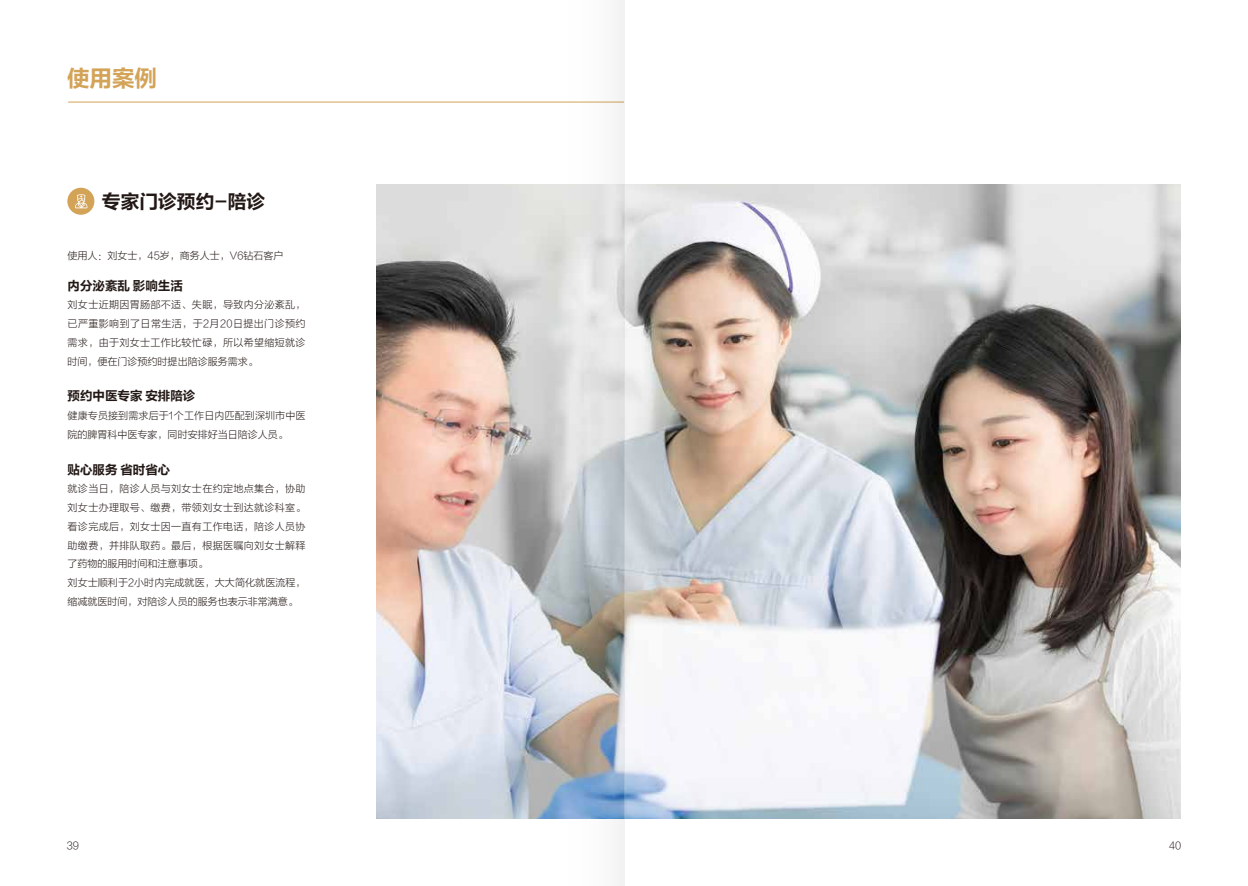
<style>
.page{position:relative;width:1248px;height:886px;background:#fff}
.page>*{position:absolute;margin:0;border:0;box-sizing:border-box;transform-origin:0 0}
.t1{font:22.5px "FZLTCHJW GB1 0";color:#d3a358}
.t2{font:18.75px "FZLTCHJW GB1 0";color:#221815}
.t3{font:12.5px "FZLTCHJW GB1 0";color:#221815}
.t4{font:10px/18.8px "FZLTXHJW GB1 0";letter-spacing:.015em;color:#221815;text-align:justify}
.t5{font:10px/18.8px "FZLTXHJW GB1 0";letter-spacing:.035em;color:#221815}
</style>
<div class="page">
<img style="left:376px;top:185px;width:803px;height:634px">
<hr style="left:68px;top:102px;width:556px;height:1px;background:#d3a358">
<div style="left:67px;top:188px;width:27px;height:27px;background:#d3a358;border-radius:50%"></div>
<svg style="left:75px;top:194px;width:12px;height:14px"></svg>
<svg style="left:624px;top:0;width:65px;height:886px"></svg>
<svg style="left:558px;top:0;width:66px;height:886px"></svg>
<h1 class="t1" style="left:67px;top:66px;width:91px">使用案例</h1>
<h2 class="t2" style="left:102px;top:191px;width:165px">专家门诊预约-陪诊</h2>
<p class="t4" style="left:68px;top:247px;width:217px">使用人：刘女士，45岁，商务人士，V6钻石客户</p>
<p class="t3" style="left:68px;top:278px;width:117px">内分泌紊乱 影响生活</p>
<p class="t4" style="left:68px;top:296px;width:239px">刘女士近期因胃肠部不适、失眠，导致内分泌紊乱，已严重影响到了日常生活，于2月20日提出门诊预约需求，由于刘女士工作比较忙碌，所以希望缩短就诊时间，便在门诊预约时提出陪诊服务需求。</p>
<p class="t3" style="left:68px;top:389px;width:129px">预约中医专家 安排陪诊</p>
<p class="t4" style="left:68px;top:407px;width:239px">健康专员接到需求后于1个工作日内匹配到深圳市中医院的脾胃科中医专家，同时安排好当日陪诊人员。</p>
<p class="t3" style="left:68px;top:462px;width:104px">贴心服务 省时省心</p>
<p class="t5" style="left:68px;top:480px;width:239px">就诊当日，陪诊人员与刘女士在约定地点集合，协助刘女士办理取号、缴费，带领刘女士到达就诊科室。看诊完成后，刘女士因一直有工作电话，陪诊人员协助缴费，并排队取药。最后，根据医嘱向刘女士解释了药物的服用时间和注意事项。<br>刘女士顺利于2小时内完成就医，大大简化就医流程，缩减就医时间，对陪诊人员的服务也表示非常满意。</p>
<p class="t4" style="left:67px;top:836px;width:14px">39</p>
<p class="t4" style="left:1168px;top:836px;width:14px">40</p>
</div>
